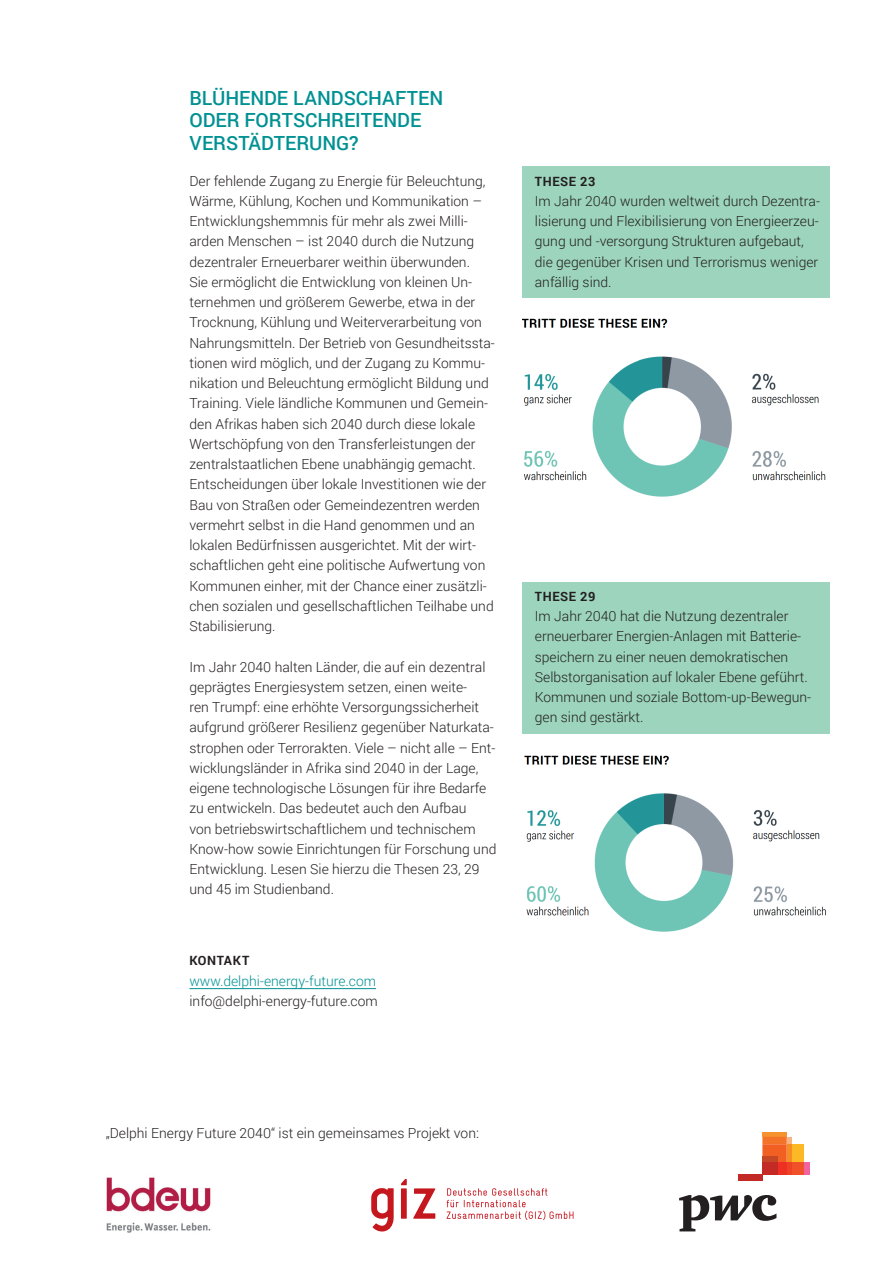
<style>
.page{position:relative;width:893px;height:1263px;background:#fff}
.page>*{position:absolute;margin:0;border:0;box-sizing:border-box;transform-origin:0 0}
.t1{font:500 19.5px/22.5px "Roboto";color:#009193}
.t2{font:300 13.95px "Roboto";color:#231f20}
.t3{font:300 13.8px/20.2px "Roboto";color:#231f20}
.t4{font:300 13.8px "Roboto";color:#009193}
.t5{font:700 12.75px "Roboto";letter-spacing:.045em;color:#231f20}
</style>
<div class="page">
<svg style="left:679px;top:1195px;width:97px;height:36px"></svg>
<div style="left:804px;top:1162px;width:6px;height:13px;background:#f0639e"></div>
<div style="left:762px;top:1132px;width:25px;height:5px;background:#f7932e"></div>
<div style="left:791px;top:1144px;width:13px;height:18px;background:#fcb825"></div>
<div style="left:791px;top:1162px;width:13px;height:13px;background:#f05128"></div>
<hr style="left:787px;top:1162px;width:4px;height:13px;background:#ef4225">
<svg style="left:762px;top:1137px;width:29px;height:25px"></svg>
<div style="left:778px;top:1162px;width:9px;height:13px;background:#ee3022"></div>
<div style="left:762px;top:1156px;width:16px;height:6px;background:#c54826"></div>
<div style="left:762px;top:1162px;width:16px;height:13px;background:#c32a25"></div>
<div style="left:738px;top:1175px;width:24px;height:6px;background:#c32a25"></div>
<svg style="left:371px;top:1188px;width:23px;height:43px"></svg>
<svg style="left:413px;top:1188px;width:22px;height:31px"></svg>
<svg style="left:401px;top:1179px;width:6px;height:40px"></svg>
<svg style="left:447px;top:1188px;width:126px;height:32px"></svg>
<img style="left:106px;top:1177px;width:105px;height:56px">
<div style="left:522px;top:166px;width:307px;height:132px;background:#9cd4bd"></div>
<div style="left:522px;top:582px;width:307px;height:152px;background:#9cd4bd"></div>
<img style="left:522px;top:318px;width:304px;height:179px">
<img style="left:524px;top:755px;width:302px;height:177px">
<hr style="left:189px;top:988px;width:187px;height:1px;background:#009193">
<h1 class="t1" style="left:189px;top:86px;width:256px">BLÜHENDE LANDSCHAFTEN<br>ODER FORTSCHREITENDE<br>VERSTÄDTERUNG?</h1>
<p class="t3" style="left:189px;top:170px;width:307px">Der fehlende Zugang zu Energie für Beleuchtung, Wärme, Kühlung, Kochen und Kommunikation – Entwicklungshemmnis für mehr als zwei Milli&shy;arden Menschen – ist 2040 durch die Nutzung dezentraler Erneuerbarer weithin überwunden.<br>Sie ermöglicht die Entwicklung von kleinen Un&shy;ternehmen und größerem Gewerbe, etwa in der Trocknung, Kühlung und Weiterverarbeitung von Nahrungsmitteln. Der Betrieb von Gesundheitssta&shy;tionen wird möglich, und der Zugang zu Kommu&shy;nikation und Beleuchtung ermöglicht Bildung und Training. Viele ländliche Kommunen und Gemein&shy;den Afrikas haben sich 2040 durch diese lokale</p>
<p class="t2" style="left:189px;top:434px;width:287px">Wertschöpfung von den Transferleistungen der</p>
<p class="t3" style="left:189px;top:454px;width:306px">zentralstaatlichen Ebene unabhängig gemacht.<br>Entscheidungen über lokale Investitionen wie der Bau von Straßen oder Gemeindezentren werden vermehrt selbst in die Hand genommen und an lokalen Bedürfnissen ausgerichtet. Mit der wirt&shy;schaftlichen geht eine politische Aufwertung von Kommunen einher, mit der Chance einer zusätzli&shy;chen sozialen und gesellschaftlichen Teilhabe und Stabilisierung.</p>
<p class="t3" style="left:189px;top:656px;width:308px">Im Jahr 2040 halten Länder, die auf ein dezentral geprägtes Energiesystem setzen, einen weite-<br>ren Trumpf: eine erhöhte Versorgungssicherheit aufgrund größerer Resilienz gegenüber Naturkata&shy;strophen oder Terrorakten. Viele – nicht alle – Ent&shy;wicklungsländer in Afrika sind 2040 in der Lage, eigene technologische Lösungen für ihre Bedarfe zu entwickeln. Das bedeutet auch den Aufbau<br>von betriebswirtschaftlichem und technischem Know-how sowie Einrichtungen für Forschung und Entwicklung. Lesen Sie hierzu die Thesen 23, 29 und 45 im Studienband.</p>
<p class="t5" style="left:189px;top:952px;width:61px">KONTAKT</p>
<p class="t4" style="left:189px;top:971px;width:188px">www.delphi-energy-future.com</p>
<p class="t3" style="left:189px;top:990px;width:190px">info@delphi-energy-future.com</p>
<p class="t5" style="left:535px;top:172px;width:10px">THE</p>
<p class="t5" style="left:560px;top:172px;width:37px">SE 23</p>
<p class="t3" style="left:535px;top:190px;width:287px">Im Jahr 2040 wurden weltweit durch Dezentra&shy;lisierung und Flexibilisierung von Energieerzeu&shy;gung und -versorgung Strukturen aufgebaut, die gegenüber Krisen und Terrorismus weniger anfällig sind.</p>
<p class="t5" style="left:535px;top:587px;width:10px">THE</p>
<p class="t5" style="left:560px;top:587px;width:37px">SE 29</p>
<p class="t3" style="left:535px;top:606px;width:278px">Im Jahr 2040 hat die Nutzung dezentraler erneuerbarer Energien-Anlagen mit Batterie&shy;speichern zu einer neuen demokratischen Selbstorganisation auf lokaler Ebene geführt.<br>Kommunen und soziale Bottom-up-Bewegun&shy;gen sind gestärkt.</p>
<p class="t3" style="left:106px;top:1122px;width:375px">„Delphi Energy Future 2040“ ist ein gemeinsames Projekt von:</p>
</div>
